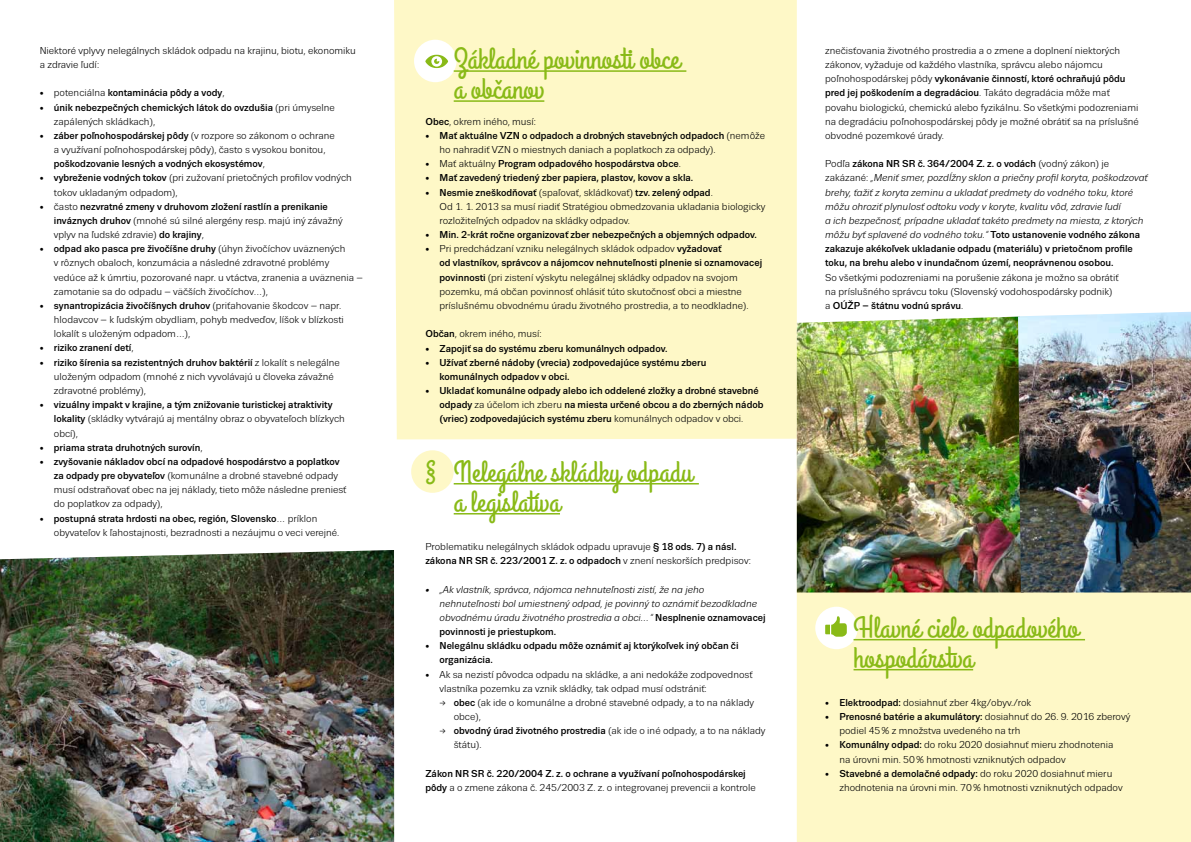
<style>
.page{position:relative;width:1191px;height:842px;background:#fff}
.page>*{position:absolute;margin:0;border:0;box-sizing:border-box;transform-origin:0 0}
.t1{font:30px/30px "Grand Hotel";color:#89ba17}
.t2{font:10px/14.2px "Trivia Sans";color:#000}
.t3{font:500 10px/14.2px "Trivia Sans";color:#000}
.t4{font:italic 10px/14.2px "Trivia Sans";color:#000}
.s1{font-weight:400}
.s2{font-weight:500}
.s3{font-weight:500;font-style:normal}
.s4{font-style:normal}
</style>
<div class="page">
<div style="left:797px;top:592px;width:394px;height:250px;background:#fef8c7"></div>
<div style="left:394px;top:0;width:403px;height:439px;background:#fef8c7"></div>
<div style="left:414px;top:40px;width:42px;height:42px;background:#fff;border-radius:50%"></div>
<div style="left:815px;top:607px;width:42px;height:42px;background:#fff;border-radius:50%"></div>
<div style="left:411px;top:450px;width:43px;height:43px;background:#fef8c7;border-radius:50%"></div>
<hr style="left:454px;top:70px;width:232px;height:2px;background:#89ba17">
<hr style="left:454px;top:100px;width:90px;height:2px;background:#89ba17">
<hr style="left:454px;top:483px;width:245px;height:1px;background:#89ba17">
<hr style="left:454px;top:513px;width:106px;height:1px;background:#89ba17">
<svg style="left:425px;top:55px;width:23px;height:13px"></svg>
<hr style="left:853px;top:639px;width:232px;height:1px;background:#89ba17">
<hr style="left:853px;top:669px;width:120px;height:1px;background:#89ba17">
<svg style="left:825px;top:616px;width:21px;height:21px"></svg>
<img style="left:0;top:550px;width:394px;height:292px">
<img style="left:797px;top:317px;width:221px;height:275px">
<img style="left:1018px;top:312px;width:173px;height:280px">
<p class="t2" style="left:40px;top:44px;width:318px">Niektoré vplyvy nelegálnych skládok odpadu na krajinu, biotu, ekonomiku a zdravie ľudí:</p>
<p class="t3" style="left:40px;top:86px;width:186px"><span class="s1">• potenciálna</span> kontaminácia pôdy a vody<span class="s1">,</span></p>
<p class="t3" style="left:54px;top:100px;width:283px;text-indent:-14px"><span class="s1">•</span> únik nebezpečných chemických látok do ovzdušia <span class="s1">(pri úmyselne zapálených skládkach),</span></p>
<p class="t2" style="left:54px;top:129px;width:282px;text-indent:-14px">• <span class="s2">záber poľnohospodárskej pôdy</span> (v rozpore so zákonom o ochrane a využívaní poľnohospodárskej pôdy), často s vysokou bonitou, <span class="s2">poškodzovanie lesných a vodných ekosystémov</span>,</p>
<p class="t2" style="left:54px;top:171px;width:299px;text-indent:-14px">• <span class="s2">vybreženie vodných tokov</span> (pri zužovaní prietočných profilov vodných tokov ukladaným odpadom),</p>
<p class="t3" style="left:54px;top:199px;width:290px;text-indent:-14px"><span class="s1">• často</span> nezvratné zmeny v druhovom zložení rastlín a prenikanie inváznych druhov <span class="s1">(mnohé sú silné alergény resp. majú iný závažný vplyv na ľudské zdravie)</span> do krajiny<span class="s1">,</span></p>
<p class="t2" style="left:54px;top:242px;width:310px;text-indent:-14px">• <span class="s2">odpad ako pasca pre živočíšne druhy</span> (úhyn živočíchov uväznených<br>v rôznych obaloch, konzumácia a následné zdravotné problémy vedúce až k úmrtiu, pozorované napr. u vtáctva, zranenia a uväznenia – zamotanie sa do odpadu – väčších živočíchov…),</p>
<p class="t2" style="left:54px;top:299px;width:291px;text-indent:-14px">• <span class="s2">synantropizácia živočíšnych druhov</span> (priťahovanie škodcov – napr. hlodavcov – k ľudským obydliam, pohyb medveďov, líšok v blízkosti lokalít s uloženým odpadom…),</p>
<p class="t3" style="left:40px;top:341px;width:95px"><span class="s1">•</span> riziko zranení detí<span class="s1">,</span></p>
<p class="t2" style="left:54px;top:355px;width:287px;text-indent:-14px">• <span class="s2">riziko šírenia sa rezistentných druhov baktérií</span> z lokalít s nelegálne uloženým odpadom (mnohé z nich vyvolávajú u človeka závažné zdravotné problémy),</p>
<p class="t3" style="left:54px;top:398px;width:292px;text-indent:-14px"><span class="s1">•</span> vizuálny impakt v krajine, a tým znižovanie turistickej atraktivity lokality <span class="s1">(skládky vytvárajú aj mentálny obraz o obyvateľoch blízkych obcí),</span></p>
<p class="t3" style="left:40px;top:440px;width:164px"><span class="s1">•</span> priama strata druhotných surovín<span class="s1">,</span></p>
<p class="t2" style="left:54px;top:454px;width:294px;text-indent:-14px">• <span class="s2">zvyšovanie nákladov obcí na odpadové hospodárstvo a poplatkov za odpady pre obyvateľov</span> (komunálne a drobné stavebné odpady musí odstraňovať obec na jej náklady, tieto môže následne preniesť do poplatkov za odpady),</p>
<p class="t2" style="left:54px;top:511px;width:287px;text-indent:-14px">• <span class="s2">postupná strata hrdosti na obec, región, Slovensko</span>… príklon obyvateľov k ľahostajnosti, bezradnosti a nezáujmu o veci verejné.</p>
<h1 class="t1" style="left:454px;top:45px;width:227px">Základné povinnosti obce a občanov</h1>
<p class="t2" style="left:425px;top:114px;width:112px"><span class="s2">Obec</span>, okrem iného, musí:</p>
<p class="t2" style="left:439px;top:129px;width:327px;text-indent:-14px">• <span class="s2">Mať aktuálne VZN o odpadoch a drobných stavebných odpadoch</span> (nemôže ho nahradiť VZN o miestnych daniach a poplatkoch za odpady).</p>
<p class="t3" style="left:425px;top:157px;width:257px"><span class="s1">• Mať aktuálny</span> Program odpadového hospodárstva obce<span class="s1">.</span></p>
<p class="t3" style="left:425px;top:171px;width:269px"><span class="s1">•</span> Mať zavedený triedený zber papiera, plastov, kovov a skla.</p>
<p class="t2" style="left:439px;top:185px;width:327px;text-indent:-14px">• <span class="s2">Nesmie zneškodňovať</span> (spaľovať, skládkovať) <span class="s2">tzv. zelený odpad</span>.<br>Od 1. 1. 2013 sa musí riadiť Stratégiou obmedzovania ukladania biologicky rozložiteľných odpadov na skládky odpadov.</p>
<p class="t3" style="left:425px;top:228px;width:333px"><span class="s1">•</span> Min. 2-krát ročne organizovať zber nebezpečných a objemných odpadov.</p>
<p class="t2" style="left:439px;top:242px;width:324px;text-indent:-14px">• Pri predchádzaní vzniku nelegálnych skládok odpadov <span class="s2">vyžadovať<br>od vlastníkov, správcov a nájomcov nehnuteľnosti plnenie si oznamovacej povinnosti</span> (pri zistení výskytu nelegálnej skládky odpadov na svojom pozemku, má občan povinnosť ohlásiť túto skutočnosť obci a miestne príslušnému obvodnému úradu životného prostredia, a to neodkladne).</p>
<p class="t2" style="left:425px;top:327px;width:118px"><span class="s2">Občan</span>, okrem iného, musí:</p>
<p class="t3" style="left:425px;top:341px;width:243px"><span class="s1">•</span> Zapojiť sa do systému zberu komunálnych odpadov.</p>
<p class="t3" style="left:439px;top:355px;width:268px;text-indent:-14px"><span class="s1">•</span> Užívať zberné nádoby (vrecia) zodpovedajúce systému zberu komunálnych odpadov v obci.</p>
<p class="t3" style="left:439px;top:384px;width:325px;text-indent:-14px"><span class="s1">•</span> Ukladať komunálne odpady alebo ich oddelené zložky a drobné stavebné odpady <span class="s1">za účelom ich zberu</span> na miesta určené obcou a do zberných nádob (vriec) zodpovedajúcich systému zberu <span class="s1">komunálnych odpadov v obci.</span></p>
<h1 class="t1" style="left:454px;top:458px;width:240px;text-indent:-28px">§ Nelegálne skládky odpadu a legislatíva</h1>
<p class="t2" style="left:425px;top:540px;width:327px">Problematiku nelegálnych skládok odpadu upravuje <span class="s2">§ 18 ods. 7) a násl. zákona NR SR č. 223/2001 Z. z. o odpadoch</span> v znení neskorších predpisov:</p>
<p class="t4" style="left:439px;top:582px;width:328px;text-indent:-14px">• „Ak vlastník, správca, nájomca nehnuteľnosti zistí, že na jeho nehnuteľnosti bol umiestnený odpad, je povinný to oznámiť bezodkladne obvodnému úradu životného prostredia a obci…“ <span class="s3">Nesplnenie oznamovacej povinnosti je priestupkom.</span></p>
<p class="t3" style="left:439px;top:639px;width:300px;text-indent:-14px"><span class="s1">•</span> Nelegálnu skládku odpadu môže oznámiť aj ktorýkoľvek iný občan či organizácia.</p>
<p class="t2" style="left:439px;top:667px;width:314px;text-indent:-14px">• Ak sa nezistí pôvodca odpadu na skládke, a ani nedokáže zodpovednosť vlastníka pozemku za vznik skládky, tak odpad musí odstrániť:</p>
<p class="t2" style="left:454px;top:695px;width:302px;text-indent:-14px">→ <span class="s2">obec</span> (ak ide o komunálne a drobné stavebné odpady, a to na náklady obce),</p>
<p class="t2" style="left:454px;top:724px;width:313px;text-indent:-14px">→ <span class="s2">obvodný úrad životného prostredia</span> (ak ide o iné odpady, a to na náklady štátu).</p>
<p class="t3" style="left:425px;top:766px;width:332px">Zákon NR SR č. 220/2004 Z. z. o ochrane a využívaní poľnohospodárskej pôdy <span class="s1">a o zmene zákona č. 245/2003 Z. z. o integrovanej prevencii a kontrole</span></p>
<p class="t2" style="left:825px;top:44px;width:315px">znečisťovania životného prostredia a o zmene a doplnení niektorých zákonov, vyžaduje od každého vlastníka, správcu alebo nájomcu poľnohospodárskej pôdy <span class="s2">vykonávanie činností, ktoré ochraňujú pôdu pred jej poškodením a degradáciou</span>. Takáto degradácia môže mať povahu biologickú, chemickú alebo fyzikálnu. So všetkými podozreniami na degradáciu poľnohospodárskej pôdy je možné obrátiť sa na príslušné obvodné pozemkové úrady.</p>
<p class="t4" style="left:825px;top:157px;width:324px"><span class="s4">Podľa</span> <span class="s3">zákona NR SR č. 364/2004 Z. z. o vodách</span> <span class="s4">(vodný zákon) je zakázané:</span> „Meniť smer, pozdĺžny sklon a priečny profil koryta, poškodzovať brehy, ťažiť z koryta zeminu a ukladať predmety do vodného toku, ktoré môžu ohroziť plynulosť odtoku vody v koryte, kvalitu vôd, zdravie ľudí<br>a ich bezpečnosť, prípadne ukladať takéto predmety na miesta, z ktorých môžu byť splavené do vodného toku.“ <span class="s3">Toto ustanovenie vodného zákona zakazuje akékoľvek ukladanie odpadu (materiálu) v prietočnom profile toku, na brehu alebo v inundačnom území, neoprávnenou osobou.</span></p>
<p class="t2" style="left:825px;top:270px;width:295px">So všetkými podozreniami na porušenie zákona je možno sa obrátiť na príslušného správcu toku (Slovenský vodohospodársky podnik) a <span class="s2">OÚŽP – štátnu vodnú správu</span>.</p>
<h1 class="t1" style="left:853px;top:614px;width:226px">Hlavné ciele odpadového hospodárstva</h1>
<p class="t2" style="left:825px;top:695px;width:207px">• <span class="s2">Elektroodpad:</span> dosiahnuť zber 4kg/obyv./rok</p>
<p class="t2" style="left:839px;top:710px;width:292px;text-indent:-14px">• <span class="s2">Prenosné batérie a akumulátory:</span> dosiahnuť do 26. 9. 2016 zberový podiel 45% z množstva uvedeného na trh</p>
<p class="t2" style="left:839px;top:738px;width:276px;text-indent:-14px">• <span class="s2">Komunálny odpad:</span> do roku 2020 dosiahnuť mieru zhodnotenia na úrovni min. 50% hmotnosti vzniknutých odpadov</p>
<p class="t2" style="left:839px;top:766px;width:285px;text-indent:-14px">• <span class="s2">Stavebné a demolačné odpady:</span> do roku 2020 dosiahnuť mieru zhodnotenia na úrovni min. 70% hmotnosti vzniknutých odpadov</p>
</div>
